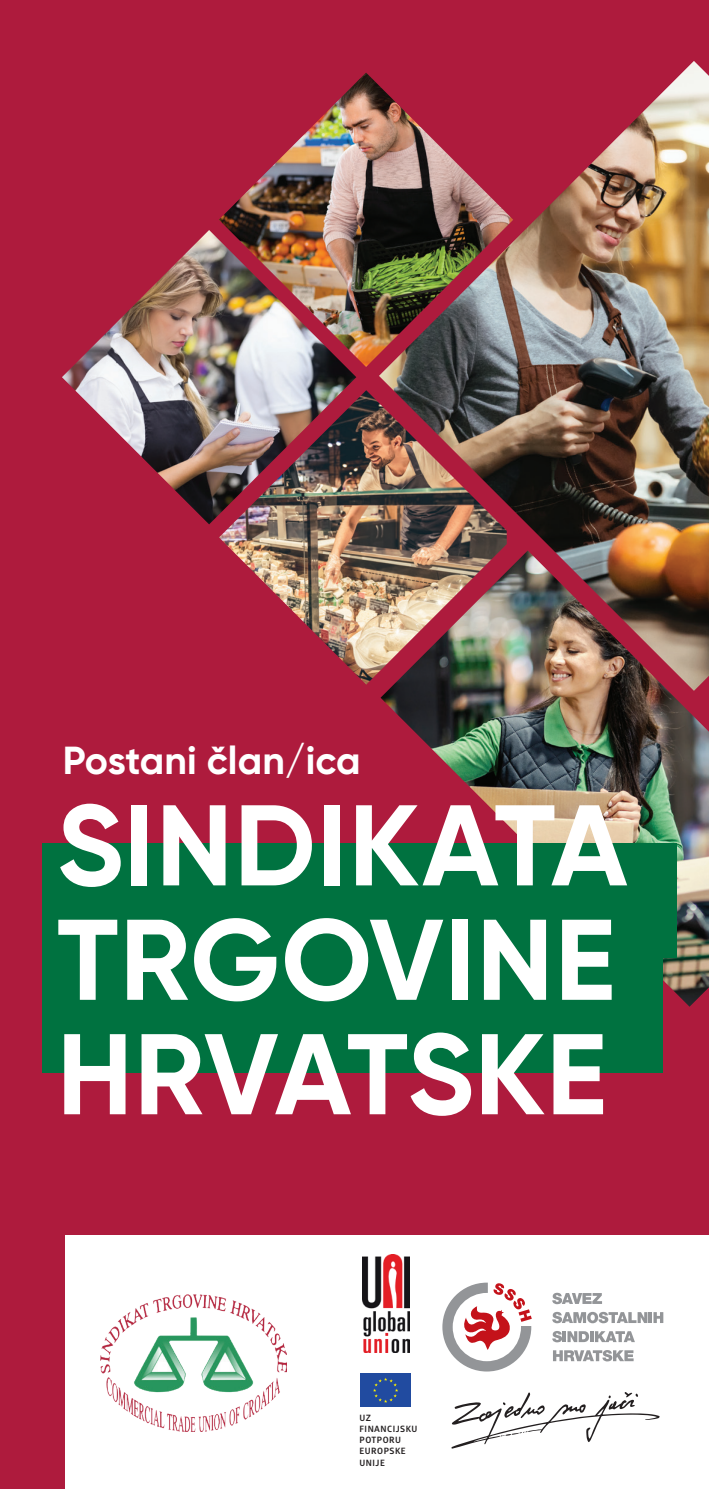
<style>
.page{position:relative;width:709px;height:1489px;background:#fff}
.page>*{position:absolute;margin:0;border:0;box-sizing:border-box;transform-origin:0 0}
.t1{font:700 114.5px/114.5px "Gilroy";letter-spacing:.01em;color:#fff;text-align:justify}
.t2{font:700 39px "Gilroy";color:#fff}
.t3{font:700 8.75px/11.2px "Glober";letter-spacing:.055em;color:#231f20}
</style>
<div class="page">
<div style="left:0;top:0;width:709px;height:1487px;background:#ae1b3d"></div>
<div style="left:0;top:1234px;width:709px;height:253px;background:#fff"></div>
<div style="left:0;top:1183px;width:64px;height:304px;background:#ae1b3d"></div>
<svg style="left:553px;top:1350px;width:80px;height:11px"></svg>
<svg style="left:552px;top:1331px;width:83px;height:11px"></svg>
<svg style="left:653px;top:1312px;width:10px;height:10px"></svg>
<hr style="left:648px;top:1311px;width:4px;height:11px;background:#939598">
<svg style="left:552px;top:1311px;width:95px;height:12px"></svg>
<svg style="left:552px;top:1292px;width:50px;height:11px"></svg>
<svg style="left:442px;top:1282px;width:90px;height:89px"></svg>
<svg style="left:451px;top:1392px;width:209px;height:56px"></svg>
<img style="left:219px;top:72px;width:160px;height:295px">
<img style="left:62px;top:230px;width:294px;height:294px">
<img style="left:379px;top:61px;width:330px;height:489px">
<img style="left:380px;top:550px;width:329px;height:456px">
<img style="left:219px;top:390px;width:287px;height:294px">
<div style="left:42px;top:843px;width:635px;height:114px;background:#007240"></div>
<div style="left:42px;top:957px;width:620px;height:115px;background:#007240"></div>
<img style="left:100px;top:1294px;width:187px;height:136px">
<img style="left:363px;top:1254px;width:47px;height:97px">
<svg style="left:360px;top:1406px;width:51px;height:1px"></svg>
<div style="left:360px;top:1373px;width:51px;height:33px;background:#214ba0"></div>
<svg style="left:373px;top:1378px;width:25px;height:24px"></svg>
<h2 class="t2" style="left:63px;top:736px;width:299px">Postani član/ica</h2>
<h1 class="t1" style="left:57px;top:787px;width:572px">SINDIKATA TRGOVINE HRVATSKE</h1>
<p class="t3" style="left:359px;top:1411px;width:59px">UZ<br>FINANCIJSKU<br>POTPORU<br>EUROPSKE<br>UNIJE</p>
</div>
